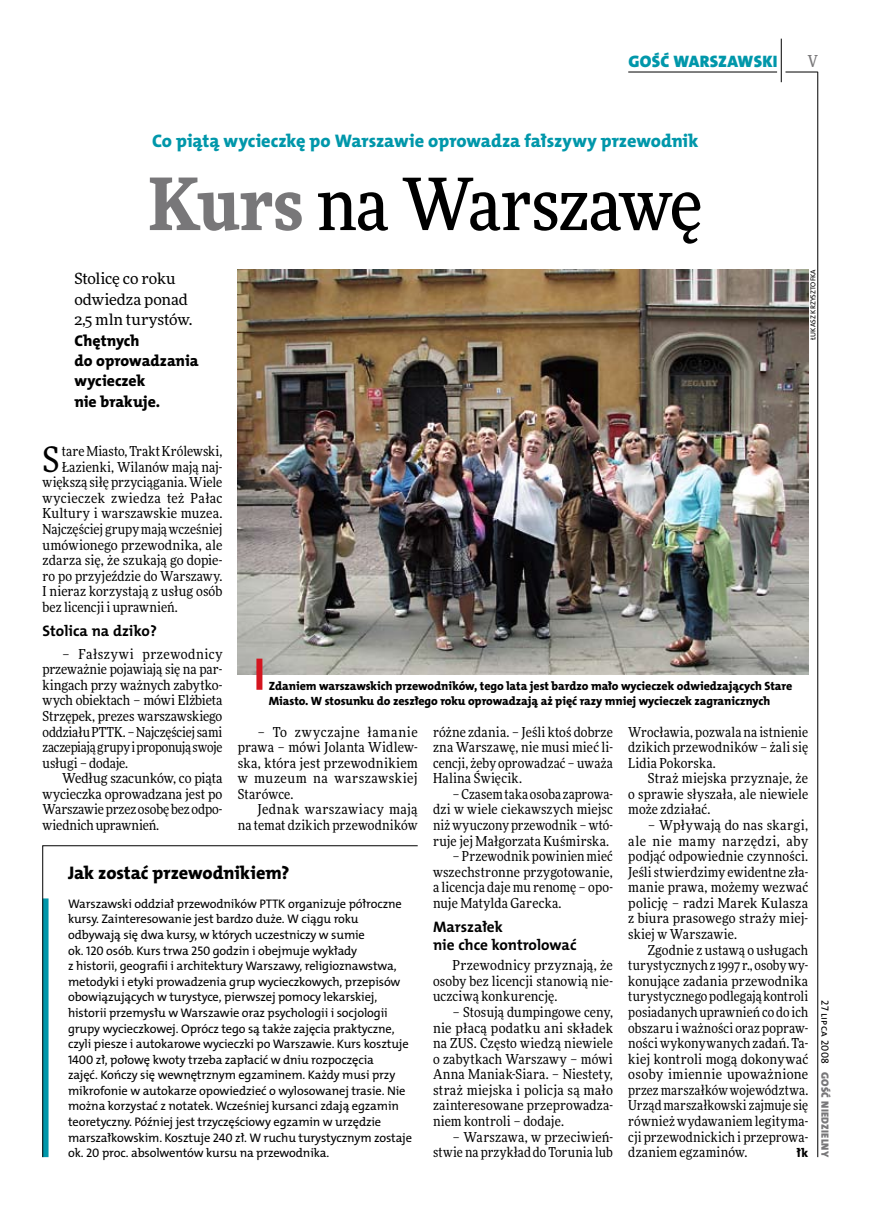
<style>
.page{position:relative;width:872px;height:1221px;background:#fff}
.page>*{position:absolute;margin:0;border:0;box-sizing:border-box;transform-origin:0 0}
.t1{font:500 72px "Freeday Narrow";letter-spacing:-.025em;color:#000}
.t2{font:35.25px "Freeday Narrow News";color:#000}
.t3{font:18.3px "The Mix HP8 Ex Bld";letter-spacing:.01em;color:#0097aa}
.t4{font:18.3px "The Mix HP8 Ex Bld";letter-spacing:.02em;color:#000}
.t5{font:16.65px "The Mix HP9 Blk";letter-spacing:.02em;color:#0097aa}
.t6{font:500 16.5px "Freeday Narrow";color:#787779;scale:.9 1}
.t7{font:15.75px/20.4px "The Mix HP8 Ex Bld";letter-spacing:.005em;color:#000}
.t8{font:15.45px/20.4px "Freeday News";letter-spacing:-.005em;color:#000}
.t9{font:15.3px/17.7px "The Mix HP7 Bld";color:#000}
.t10{font:13.8px/15.6px "Freeday Narrow News";letter-spacing:.01em;color:#000;text-align:justify}
.t11{font:12.45px/15.6px "The Mix HP5 Plain";letter-spacing:-.01em;color:#000}
.t12{font:12.45px "The Mix HP8 Ex Bld";color:#000}
.t13{font:12px/15.6px "The Mix HP8 Ex Bld";letter-spacing:-.005em;color:#000}
.t14{font:10.5px "The Mix HP9 Blk";letter-spacing:.025em;color:#787779}
.t15{font:10.5px "The Mix HP5 Plain";letter-spacing:.015em;color:#000}
.t16{font:7.2px "The Mix HP5 Plain";color:#000}
.s1{font-weight:900;color:#787779}
</style>
<div class="page">
<hr style="left:817px;top:72px;width:1px;height:1084px;background:#000">
<hr style="left:781px;top:39px;width:1px;height:43px;background:#000">
<hr style="left:785px;top:72px;width:32px;height:1px;background:#000">
<hr style="left:628px;top:72px;width:149px;height:1px;background:#000">
<svg style="left:42px;top:845px;width:376px;height:312px"></svg>
<img style="left:238px;top:269px;width:570px;height:405px">
<div style="left:256px;top:658px;width:6px;height:31px;background:#d4151f"></div>
<p class="t5" style="left:628px;top:50px;width:151px">GOŚĆ WARSZAWSKI</p>
<p class="t6" style="left:807px;top:50px;width:13px">V</p>
<h3 class="t3" style="left:152px;top:129px;width:548px">Co piątą wycieczkę po Warszawie oprowadza fałszywy przewodnik</h3>
<h1 class="t1" style="left:148px;top:159px;width:555px"><span class="s1">Kurs</span> na Warszawę</h1>
<p class="t8" style="left:74px;top:268px;width:119px">Stolicę co roku odwiedza ponad<br>2,5 mln turystów.</p>
<p class="t7" style="left:74px;top:330px;width:126px">Chętnych<br>do oprowadzania wycieczek<br>nie brakuje.</p>
<p class="t16" style="left:808px;top:340px;width:72px;rotate:-90deg">Łukasz Krzysztofka</p>
<h2 class="t2" style="left:43px;top:437px;width:19px">S</h2>
<p class="t10" style="left:62px;top:443px;width:162px">tare Miasto, Trakt Królewski,</p>
<p class="t10" style="left:62px;top:459px;width:162px">Łazienki, Wilanów mają naj-</p>
<p class="t10" style="left:43px;top:474px;width:181px">większą siłę przyciągania. Wiele</p>
<p class="t10" style="left:43px;top:490px;width:181px">wycieczek zwiedza też Pałac</p>
<p class="t10" style="left:43px;top:505px;width:181px">Kultury i warszawskie muzea.</p>
<p class="t10" style="left:43px;top:521px;width:181px">Najczęściej grupy mają wcześniej</p>
<p class="t10" style="left:43px;top:536px;width:181px">umówionego przewodnika, ale</p>
<p class="t10" style="left:43px;top:552px;width:181px">zdarza się, że szukają go dopie-</p>
<p class="t10" style="left:43px;top:568px;width:181px">ro po przyjeździe do Warszawy.</p>
<p class="t10" style="left:43px;top:583px;width:181px">I nieraz korzystają z usług osób</p>
<p class="t10" style="left:43px;top:599px;width:137px">bez licencji i uprawnień.</p>
<p class="t9" style="left:43px;top:622px;width:116px">Stolica na dziko?</p>
<p class="t10" style="left:43px;top:645px;width:181px;text-indent:20px">– Fałszywi przewodnicy przeważnie pojawiają się na par&shy;kingach przy ważnych zabytko&shy;wych obiektach – mówi Elżbieta Strzępek, prezes warszawskiego oddziału PTTK. – Najczęściej sami zaczepiają grupy iproponują swoje usługi – dodaje.</p>
<p class="t10" style="left:43px;top:770px;width:181px;text-indent:20px">Według szacunków, co piąta wycieczka oprowadzana jest po Warszawie przez osobę bez odpo&shy;wiednich uprawnień.</p>
<p class="t13" style="left:269px;top:678px;width:525px">Zdaniem warszawskich przewodników, tego lata jest bardzo mało wycieczek odwiedzających Stare<br>Miasto. W stosunku do zeszłego roku oprowadzają aż pięć razy mniej wycieczek zagranicznych</p>
<p class="t10" style="left:238px;top:723px;width:181px;text-indent:20px">– To zwyczajne łamanie prawa – mówi Jolanta Widlew&shy;ska, która jest przewodnikiem w muzeum na warszawskiej Starówce.</p>
<p class="t10" style="left:238px;top:801px;width:181px;text-align:right">Jednak warszawiacy mają<br>na temat dzikich przewodników</p>
<p class="t10" style="left:433px;top:723px;width:181px">różne zdania. – Jeśli ktoś dobrze zna Warszawę, nie musi mieć li&shy;cencji, żeby oprowadzać – uważa Halina Święcik.</p>
<p class="t10" style="left:433px;top:786px;width:181px;text-indent:20px">– Czasem taka osoba zaprowa&shy;dzi w wiele ciekawszych miejsc niż wyuczony przewodnik – wtó&shy;ruje jej Małgorzata Kuśmirska.</p>
<p class="t10" style="left:433px;top:848px;width:181px;text-indent:20px">– Przewodnik powinien mieć wszechstronne przygotowanie, a licencja daje mu renomę – opo&shy;nuje Matylda Garecka.</p>
<p class="t9" style="left:433px;top:918px;width:145px">Marszałek<br>nie chce kontrolować</p>
<p class="t10" style="left:433px;top:957px;width:181px;text-indent:20px">Przewodnicy przyznają, że osoby bez licencji stanowią nie&shy;uczciwą konkurencję.</p>
<p class="t10" style="left:433px;top:1004px;width:181px;text-indent:20px">– Stosują dumpingowe ceny, nie płacą podatku ani składek na ZUS. Często wiedzą niewiele o zabytkach Warszawy – mówi Anna Maniak-Siara. – Niestety, straż miejska i policja są mało zainteresowane przeprowadza&shy;niem kontroli – dodaje.</p>
<p class="t10" style="left:433px;top:1128px;width:181px;text-align:right">– Warszawa, w przeciwień&shy;stwie na przykład do Torunia lub</p>
<p class="t10" style="left:628px;top:723px;width:181px">Wrocławia, pozwala na istnienie dzikich przewodników – żali się Lidia Pokorska.</p>
<p class="t10" style="left:628px;top:770px;width:181px;text-indent:20px">Straż miejska przyznaje, że o sprawie słyszała, ale niewiele może zdziałać.</p>
<p class="t10" style="left:628px;top:817px;width:181px;text-indent:20px">– Wpływają do nas skargi, ale nie mamy narzędzi, aby podjąć odpowiednie czynności.<br>Jeśli stwierdzimy ewidentne zła&shy;manie prawa, możemy wezwać policję – radzi Marek Kulasza z biura prasowego straży miej&shy;skiej w Warszawie.</p>
<p class="t10" style="left:628px;top:941px;width:181px;text-indent:20px">Zgodnie z ustawą o usługach turystycznych z 1997 r., osoby wy&shy;konujące zadania przewodnika turystycznego podlegają kontroli posiadanych uprawnień co do ich obszaru i ważności oraz popraw&shy;ności wykonywanych zadań. Ta&shy;kiej kontroli mogą dokonywać osoby imiennie upoważnione przez marszałków województwa.<br>Urząd marszałkowski zajmuje się również wydawaniem legityma&shy;cji przewodnickich i przeprowa&shy;dzaniem egzaminów.</p>
<h3 class="t4" style="left:68px;top:861px;width:223px">Jak zostać przewodnikiem?</h3>
<p class="t11" style="left:68px;top:895px;width:345px">Warszawski oddział przewodników PTTK organizuje półroczne kursy. Zainteresowanie jest bardzo duże. W ciągu roku odbywają się dwa kursy, w których uczestniczy w sumie<br>ok. 120 osób. Kurs trwa 250 godzin i obejmuje wykłady<br>z historii, geografii i architektury Warszawy, religioznawstwa, metodyki i etyki prowadzenia grup wycieczkowych, przepisów obowiązujących w turystyce, pierwszej pomocy lekarskiej, historii przemysłu w Warszawie oraz psychologii i socjologii grupy wycieczkowej. Oprócz tego są także zajęcia praktyczne, czyli piesze i autokarowe wycieczki po Warszawie. Kurs kosztuje 1400 zł, połowę kwoty trzeba zapłacić w dniu rozpoczęcia<br>zajęć. Kończy się wewnętrznym egzaminem. Każdy musi przy mikrofonie w autokarze opowiedzieć o wylosowanej trasie. Nie można korzystać z notatek. Wcześniej kursanci zdają egzamin teoretyczny. Później jest trzyczęściowy egzamin w urzędzie marszałkowskim. Kosztuje 240 zł. W ruchu turystycznym zostaje ok. 20 proc. absolwentów kursu na przewodnika.</p>
<p class="t12" style="left:796px;top:1144px;width:13px">łk</p>
<p class="t15" style="left:832px;top:1000px;width:65px;rotate:90deg">27 lipca 2008</p>
<p class="t14" style="left:832px;top:1071px;width:87px;rotate:90deg">GOŚĆ NIEDZIELNY</p>
</div>
